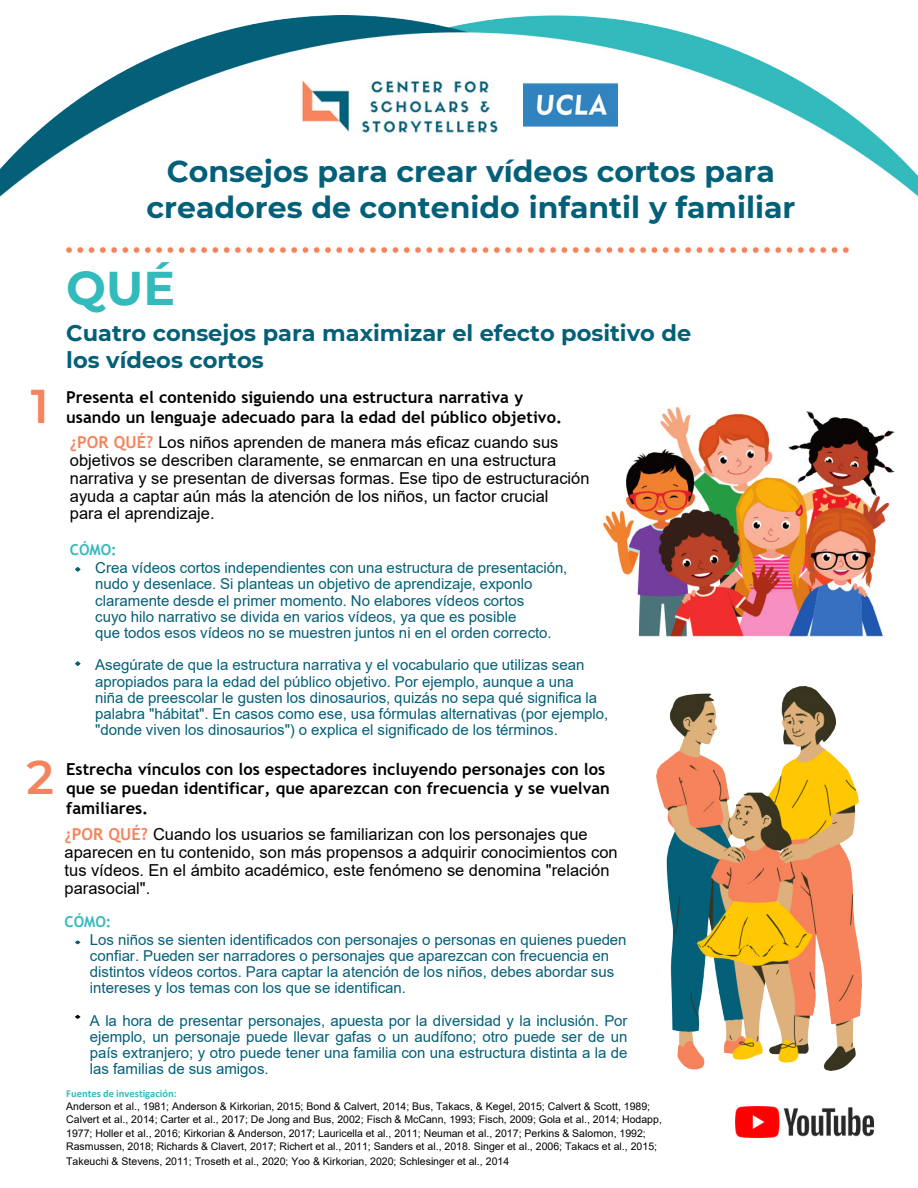
<style>
.page{position:relative;width:918px;height:1188px;background:#fff}
.page>*{position:absolute;margin:0;border:0;box-sizing:border-box;transform-origin:0 0}
.t1{font:700 47.25px "Montserrat";color:#33babd}
.t2{font:600 47.25px "Montserrat";color:#f6835c}
.t3{font:700 30px/36px "Montserrat";color:#036078;text-align:center}
.t4{font:700 22.5px/27px "Montserrat";color:#036078}
.t5{font:16.5px/17.9px "Arial";color:#000}
.t6{font:700 16.5px/19.5px "Trebuchet MS";color:#000}
.t7{font:15px/16.2px "Arial";color:#036078}
.t8{font:700 15px "Trebuchet MS";color:#33babd}
.t9{font:10.5px/13.8px "Arial";color:#000}
.t10{font:700 10.5px "Calibri";color:#33babd}
.s1{font-family:"Trebuchet MS";font-weight:700;color:#f6835c}
</style>
<div class="page">
<img style="left:0;top:16px;width:918px;height:1117px">
<img style="left:524px;top:68px;width:93px;height:74px">
<img style="left:360px;top:75px;width:139px;height:60px">
<img style="left:297px;top:75px;width:55px;height:58px">
<img style="left:736px;top:1106px;width:138px;height:32px">
<img style="left:656px;top:687px;width:205px;height:383px">
<svg style="left:75px;top:661px;width:5px;height:5px"></svg>
<svg style="left:75px;top:567px;width:5px;height:5px"></svg>
<svg style="left:75px;top:940px;width:5px;height:4px"></svg>
<svg style="left:75px;top:1015px;width:5px;height:4px"></svg>
<h2 class="t3" style="left:146px;top:152px;width:650px">Consejos para crear vídeos cortos para creadores de contenido infantil y familiar</h2>
<h1 class="t2" style="left:31px;top:372px;width:20px">1</h1>
<h1 class="t2" style="left:26px;top:743px;width:29px">2</h1>
<h1 class="t1" style="left:66px;top:254px;width:110px">QUÉ</h1>
<h3 class="t4" style="left:66px;top:318px;width:626px">Cuatro consejos para maximizar el efecto positivo de los vídeos cortos</h3>
<p class="t6" style="left:66px;top:388px;width:497px">Presenta el contenido siguiendo una estructura narrativa y usando un lenguaje adecuado para la edad del público objetivo.</p>
<p class="t5" style="left:70px;top:433px;width:521px"><span class="s1">¿POR QUÉ?</span> Los niños aprenden de manera más eficaz cuando sus objetivos se describen claramente, se enmarcan en una estructura narrativa y se presentan de diversas formas. Ese tipo de estructuración ayuda a captar aún más la atención de los niños, un factor crucial<br>para el aprendizaje.</p>
<p class="t8" style="left:70px;top:541px;width:48px">CÓMO:</p>
<p class="t7" style="left:95px;top:560px;width:474px">Crea vídeos cortos independientes con una estructura de presentación, nudo y desenlace. Si planteas un objetivo de aprendizaje, exponlo claramente desde el primer momento. No elabores vídeos cortos<br>cuyo hilo narrativo se divida en varios vídeos, ya que es posible<br>que todos esos vídeos no se muestren juntos ni en el orden correcto.</p>
<p class="t7" style="left:95px;top:657px;width:515px">Asegúrate de que la estructura narrativa y el vocabulario que utilizas sean apropiados para la edad del público objetivo. Por ejemplo, aunque a una<br>niña de preescolar le gusten los dinosaurios, quizás no sepa qué significa la palabra "hábitat". En casos como ese, usa fórmulas alternativas (por ejemplo, "donde viven los dinosaurios") o explica el significado de los términos.</p>
<p class="t6" style="left:66px;top:759px;width:545px">Estrecha vínculos con los espectadores incluyendo personajes con los que se puedan identificar, que aparezcan con frecuencia y se vuelvan familiares.</p>
<p class="t5" style="left:65px;top:825px;width:555px"><span class="s1">¿POR QUÉ?</span> Cuando los usuarios se familiarizan con los personajes que aparecen en tu contenido, son más propensos a adquirir conocimientos con tus vídeos. En el ámbito académico, este fenómeno se denomina "relación parasocial".</p>
<p class="t8" style="left:65px;top:912px;width:48px">CÓMO:</p>
<p class="t7" style="left:90px;top:931px;width:538px">Los niños se sienten identificados con personajes o personas en quienes pueden confiar. Pueden ser narradores o personajes que aparezcan con frecuencia en distintos vídeos cortos. Para captar la atención de los niños, debes abordar sus intereses y los temas con los que se identifican.</p>
<p class="t7" style="left:90px;top:1012px;width:539px;text-align:justify">A la hora de presentar personajes, apuesta por la diversidad y la inclusión. Por ejemplo, un personaje puede llevar gafas o un audífono; otro puede ser de un país extranjero; y otro puede tener una familia con una estructura distinta a la de las familias de sus amigos.</p>
<p class="t10" style="left:66px;top:1086px;width:112px">Fuentes de investigación:</p>
<p class="t9" style="left:66px;top:1099px;width:597px">Anderson et al., 1981; Anderson &amp; Kirkorian, 2015; Bond &amp; Calvert, 2014; Bus, Takacs, &amp; Kegel, 2015; Calvert &amp; Scott, 1989; Calvert et al., 2014; Carter et al., 2017; De Jong and Bus, 2002; Fisch &amp; McCann, 1993; Fisch, 2009; Gola et al., 2014; Hodapp, 1977; Holler et al., 2016; Kirkorian &amp; Anderson, 2017; Lauricella et al., 2011; Neuman et al., 2017; Perkins &amp; Salomon, 1992; Rasmussen, 2018; Richards &amp; Clavert, 2017; Richert et al., 2011; Sanders et al., 2018. Singer et al., 2006; Takacs et al., 2015; Takeuchi &amp; Stevens, 2011; Troseth et al., 2020; Yoo &amp; Kirkorian, 2020; Schlesinger et al., 2014</p>
</div>
